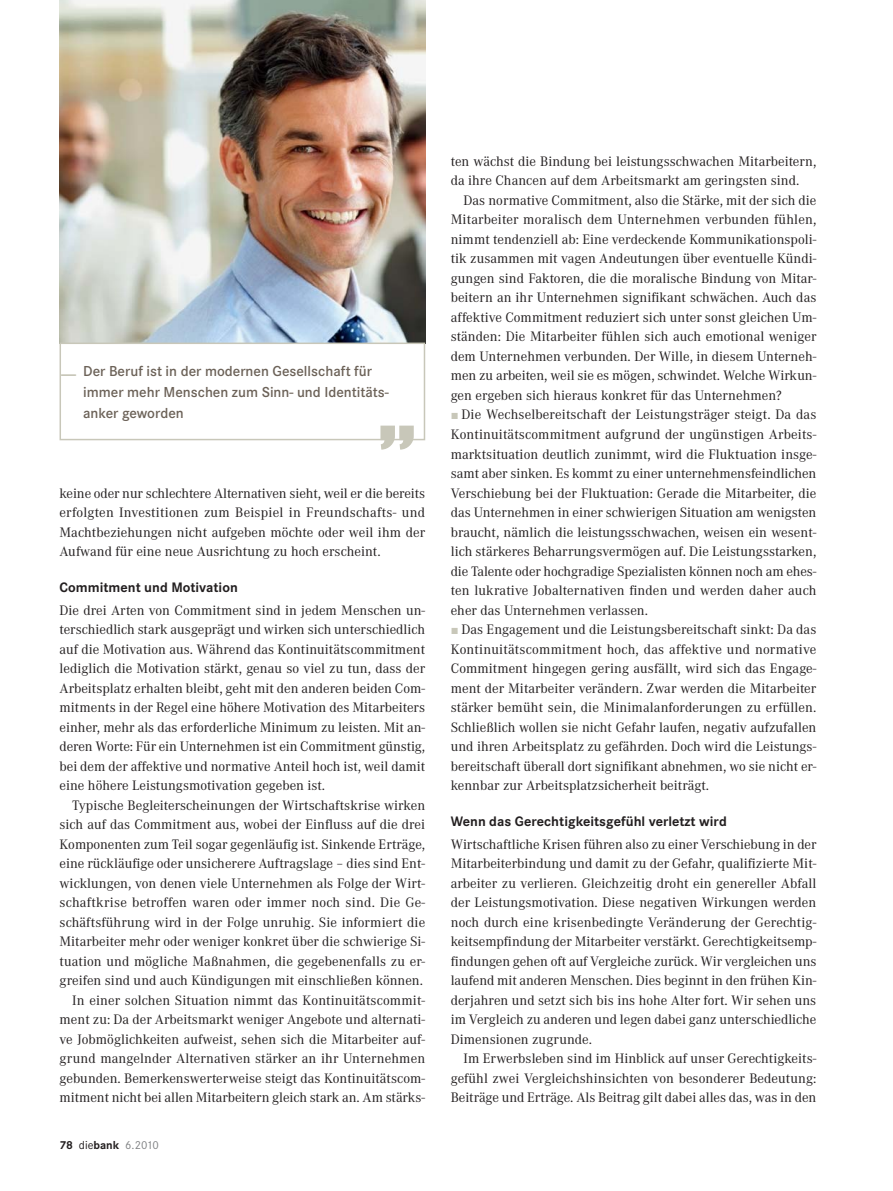
<style>
.page{position:relative;width:893px;height:1191px;background:#fff}
.page>*{position:absolute;margin:0;border:0;box-sizing:border-box;transform-origin:0 0}
.t1{font:600 15px/21px "Corporate S";color:#6c6258}
.t2{font:14.25px/19.5px "Corporate A";letter-spacing:.005em;color:#231f20;text-align:justify}
.t3{font:700 14.25px "Corporate S";letter-spacing:.005em;color:#231f20}
.t4{font:700 12px "Corporate S";color:#231f20}
.s1{font-family:"The Sans Bold Expert";font-weight:400;color:#c8c7b9}
.s2{font-weight:400}
.s3{font-weight:400;color:#808284}
.s4{font-family:"The Sans Expert";font-size:9px;color:#c8c7b9}
</style>
<div class="page">
<img style="left:60px;top:0;width:365px;height:342px">
<div style="left:60px;top:342px;width:365px;height:98px;border:2px solid #c8c7b9"></div>
<svg style="left:380px;top:425px;width:34px;height:24px"></svg>
<p class="t1" style="left:83px;top:361px;width:307px;text-indent:-22px"><span class="s1">fl</span> Der Beruf ist in der modernen Gesellschaft für immer mehr Menschen zum Sinn- und Identitäts&shy;anker geworden</p>
<p class="t2" style="left:60px;top:484px;width:367px">keine oder nur schlechtere Alternativen sieht, weil er die bereits erfolgten Investitionen zum Beispiel in Freundschafts- und Machtbeziehungen nicht aufgeben möchte oder weil ihm der Aufwand für eine neue Ausrichtung zu hoch erscheint.</p>
<p class="t3" style="left:60px;top:582px;width:180px">Commitment und Motivation</p>
<p class="t2" style="left:60px;top:601px;width:367px">Die drei Arten von Commitment sind in jedem Menschen un&shy;terschiedlich stark ausgeprägt und wirken sich unterschiedlich auf die Motivation aus. Während das Kontinuitätscommitment lediglich die Motivation stärkt, genau so viel zu tun, dass der Arbeitsplatz erhalten bleibt, geht mit den anderen beiden Com&shy;mitments in der Regel eine höhere Motivation des Mitarbeiters einher, mehr als das erforderliche Minimum zu leisten. Mit an&shy;deren Worte: Für ein Unternehmen ist ein Commitment günstig, bei dem der affektive und normative Anteil hoch ist, weil damit eine höhere Leistungsmotivation gegeben ist.</p>
<p class="t2" style="left:60px;top:796px;width:367px;text-align:right">Typische Begleiterscheinungen der Wirtschaftskrise wirken sich auf das Commitment aus, wobei der Einfluss auf die drei Komponenten zum Teil sogar gegenläufig ist. Sinkende Erträge, eine rückläufige oder unsicherere Auftragslage – dies sind Ent&shy;wicklungen, von denen viele Unternehmen als Folge der Wirt&shy;schaftkrise betroffen waren oder immer noch sind. Die Ge&shy;schäftsführung wird in der Folge unruhig. Sie informiert die Mitarbeiter mehr oder weniger konkret über die schwierige Si&shy;tuation und mögliche Maßnahmen, die gegebenenfalls zu er&shy;greifen sind und auch Kündigungen mit einschließen können.<br>In einer solchen Situation nimmt das Kontinuitätscommit&shy;ment zu: Da der Arbeitsmarkt weniger Angebote und alternati&shy;ve Jobmöglichkeiten aufweist, sehen sich die Mitarbeiter auf&shy;grund mangelnder Alternativen stärker an ihr Unternehmen gebunden. Bemerkenswerterweise steigt das Kontinuitätscom&shy;mitment nicht bei allen Mitarbeitern gleich stark an. Am stärks-</p>
<p class="t4" style="left:60px;top:1140px;width:101px">78 <span class="s2">die</span>bank <span class="s3">6.2010</span></p>
<p class="t2" style="left:451px;top:153px;width:367px">ten wächst die Bindung bei leistungsschwachen Mitarbeitern, da ihre Chancen auf dem Arbeitsmarkt am geringsten sind.</p>
<p class="t2" style="left:451px;top:192px;width:367px;text-align:left;text-indent:13px">Das normative Commitment, also die Stärke, mit der sich die Mitarbeiter moralisch dem Unternehmen verbunden fühlen, nimmt tendenziell ab: Eine verdeckende Kommunikationspoli&shy;tik zusammen mit vagen Andeutungen über eventuelle Kündi&shy;gungen sind Faktoren, die die moralische Bindung von Mitar&shy;beitern an ihr Unternehmen signifikant schwächen. Auch das affektive Commitment reduziert sich unter sonst gleichen Um&shy;ständen: Die Mitarbeiter fühlen sich auch emotional weniger dem Unternehmen verbunden. Der Wille, in diesem Unterneh&shy;men zu arbeiten, weil sie es mögen, schwindet. Welche Wirkun&shy;gen ergeben sich hieraus konkret für das Unternehmen?<br><span class="s4">ó</span> Die Wechselbereitschaft der Leistungsträger steigt. Da das Kontinuitätscommitment aufgrund der ungünstigen Arbeits&shy;marktsituation deutlich zunimmt, wird die Fluktuation insge&shy;samt aber sinken. Es kommt zu einer unternehmensfeindlichen Verschiebung bei der Fluktuation: Gerade die Mitarbeiter, die das Unternehmen in einer schwierigen Situation am wenigsten braucht, nämlich die leistungsschwachen, weisen ein wesent&shy;lich stärkeres Beharrungsvermögen auf. Die Leistungsstarken, die Talente oder hochgradige Spezialisten können noch am ehes&shy;ten lukrative Jobalternativen finden und werden daher auch eher das Unternehmen verlassen.<br><span class="s4">ó</span> Das Engagement und die Leistungsbereitschaft sinkt: Da das Kontinuitätscommitment hoch, das affektive und normative Commitment hingegen gering ausfällt, wird sich das Engage&shy;ment der Mitarbeiter verändern. Zwar werden die Mitarbeiter stärker bemüht sein, die Minimalanforderungen zu erfüllen.<br>Schließlich wollen sie nicht Gefahr laufen, negativ aufzufallen und ihren Arbeitsplatz zu gefährden. Doch wird die Leistungs&shy;bereitschaft überall dort signifikant abnehmen, wo sie nicht er&shy;kennbar zur Arbeitsplatzsicherheit beiträgt.</p>
<p class="t3" style="left:451px;top:816px;width:278px">Wenn das Gerechtigkeitsgefühl verletzt wird</p>
<p class="t2" style="left:451px;top:835px;width:367px">Wirtschaftliche Krisen führen also zu einer Verschiebung in der Mitarbeiterbindung und damit zu der Gefahr, qualifizierte Mit&shy;arbeiter zu verlieren. Gleichzeitig droht ein genereller Abfall der Leistungsmotivation. Diese negativen Wirkungen werden noch durch eine krisenbedingte Veränderung der Gerechtig&shy;keitsempfindung der Mitarbeiter verstärkt. Gerechtigkeitsemp&shy;findungen gehen oft auf Vergleiche zurück. Wir vergleichen uns laufend mit anderen Menschen. Dies beginnt in den frühen Kin&shy;derjahren und setzt sich bis ins hohe Alter fort. Wir sehen uns im Vergleich zu anderen und legen dabei ganz unterschiedliche Dimensionen zugrunde.</p>
<p class="t2" style="left:451px;top:1050px;width:367px;text-indent:13px">Im Erwerbsleben sind im Hinblick auf unser Gerechtigkeits&shy;gefühl zwei Vergleichshinsichten von besonderer Bedeutung:<br>Beiträge und Erträge. Als Beitrag gilt dabei alles das, was in den</p>
</div>
